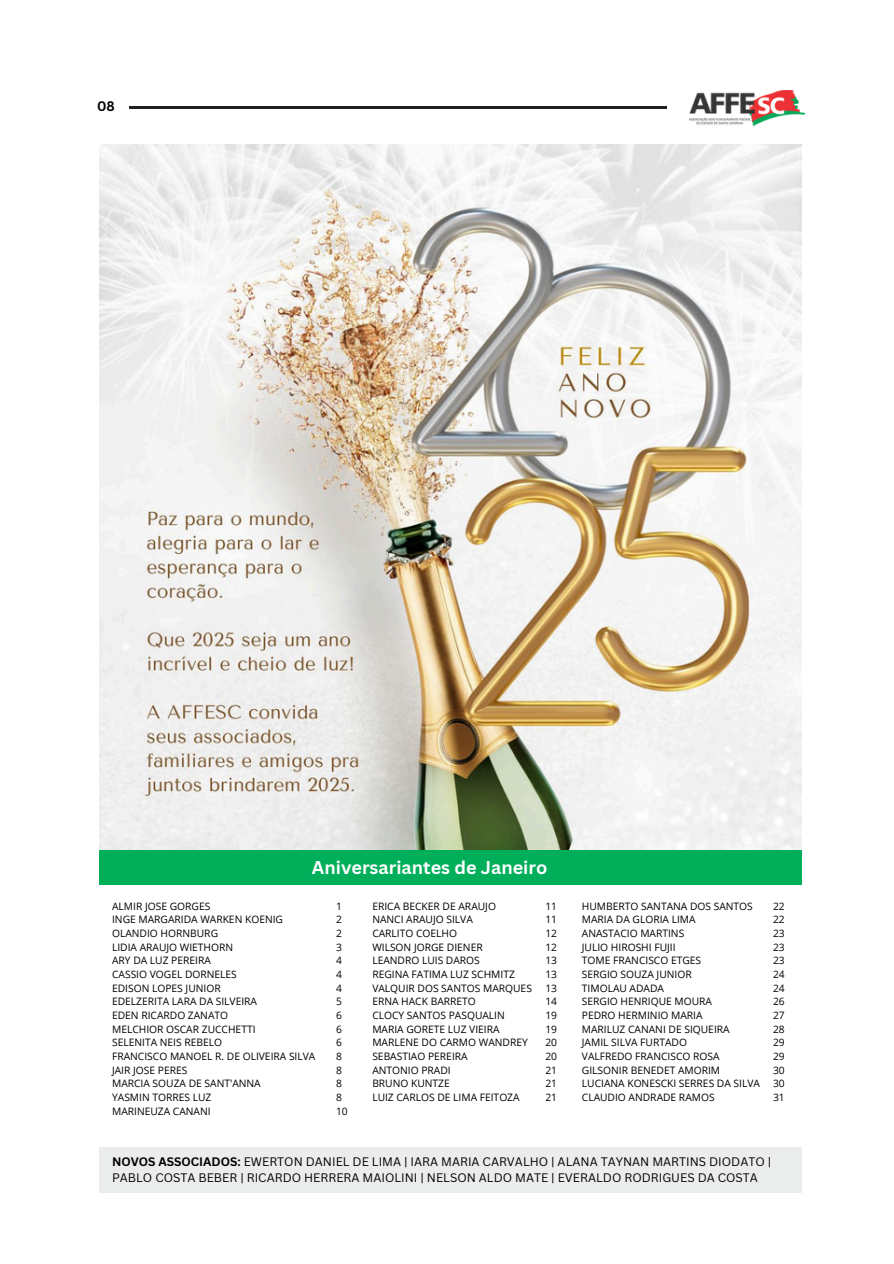
<style>
.page{position:relative;width:894px;height:1264px;background:#fff}
.page>*{position:absolute;margin:0;border:0;box-sizing:border-box;transform-origin:0 0}
.t1{font:700 18px "Canva Sans";color:#fff}
.t2{font:700 13.5px "Canva Sans";color:#000}
.t3{font:12px/16px "Canva Sans";color:#000}
.t4{font:10.2px/13.6px "Open Sans";color:#000}
.s1{font-weight:700}
</style>
<div class="page">
<img style="left:689px;top:91px;width:115px;height:36px">
<hr style="left:130px;top:106px;width:536px;height:2px;background:#231f20">
<div style="left:99px;top:849px;width:702px;height:35px;background:#01af5b"></div>
<div style="left:99px;top:1147px;width:702px;height:46px;background:#ebecec"></div>
<img style="left:99px;top:145px;width:702px;height:704px">
<p class="t2" style="left:97px;top:96px;width:19px">08</p>
<p class="t1" style="left:312px;top:854px;width:237px">Aniversariantes de Janeiro</p>
<p class="t4" style="left:112px;top:898px;width:205px">ALMIR JOSE GORGES<br>INGE MARGARIDA WARKEN KOENIG<br>OLANDIO HORNBURG<br>LIDIA ARAUJO WIETHORN<br>ARY DA LUZ PEREIRA<br>CASSIO VOGEL DORNELES<br>EDISON LOPES JUNIOR<br>EDELZERITA LARA DA SILVEIRA<br>EDEN RICARDO ZANATO<br>MELCHIOR OSCAR ZUCCHETTI<br>SELENITA NEIS REBELO<br>FRANCISCO MANOEL R. DE OLIVEIRA SILVA<br>JAIR JOSE PERES<br>MARCIA SOUZA DE SANT'ANNA<br>YASMIN TORRES LUZ<br>MARINEUZA CANANI</p>
<h1 class="t4" style="left:372px;top:898px;width:161px">ERICA BECKER DE ARAUJO<br>NANCI ARAUJO SILVA<br>CARLITO COELHO<br>WILSON JORGE DIENER<br>LEANDRO LUIS DAROS<br>REGINA FATIMA LUZ SCHMITZ<br>VALQUIR DOS SANTOS MARQUES<br>ERNA HACK BARRETO<br>CLOCY SANTOS PASQUALIN<br>MARIA GORETE LUZ VIEIRA<br>MARLENE DO CARMO WANDREY<br>SEBASTIAO PEREIRA<br>ANTONIO PRADI<br>BRUNO KUNTZE<br>LUIZ CARLOS DE LIMA FEITOZA</h1>
<h3 class="t4" style="left:581px;top:898px;width:179px">HUMBERTO SANTANA DOS SANTOS<br>MARIA DA GLORIA LIMA<br>ANASTACIO MARTINS<br>JULIO HIROSHI FUJII<br>TOME FRANCISCO ETGES<br>SERGIO SOUZA JUNIOR<br>TIMOLAU ADADA<br>SERGIO HENRIQUE MOURA<br>PEDRO HERMINIO MARIA<br>MARILUZ CANANI DE SIQUEIRA<br>JAMIL SILVA FURTADO<br>VALFREDO FRANCISCO ROSA<br>GILSONIR BENEDET AMORIM<br>LUCIANA KONESCKI SERRES DA SILVA<br>CLAUDIO ANDRADE RAMOS</h3>
<p class="t4" style="left:336px;top:898px;width:7px">1</p>
<p class="t4" style="left:336px;top:912px;width:7px">2</p>
<p class="t4" style="left:336px;top:926px;width:7px">2</p>
<p class="t4" style="left:336px;top:939px;width:7px">3</p>
<p class="t4" style="left:336px;top:953px;width:7px">4</p>
<p class="t4" style="left:336px;top:967px;width:7px">4</p>
<p class="t4" style="left:336px;top:980px;width:7px">4</p>
<p class="t4" style="left:336px;top:994px;width:7px">5</p>
<p class="t4" style="left:336px;top:1008px;width:7px">6</p>
<p class="t4" style="left:336px;top:1021px;width:7px">6</p>
<p class="t4" style="left:336px;top:1035px;width:7px">6</p>
<p class="t4" style="left:336px;top:1049px;width:7px">8</p>
<p class="t4" style="left:336px;top:1063px;width:7px">8</p>
<p class="t4" style="left:336px;top:1076px;width:7px">8</p>
<p class="t4" style="left:336px;top:1090px;width:7px">8</p>
<p class="t4" style="left:336px;top:1104px;width:13px">10</p>
<h3 class="t4" style="left:545px;top:898px;width:13px">11</h3>
<p class="t4" style="left:545px;top:912px;width:13px">11</p>
<p class="t4" style="left:545px;top:926px;width:13px">12</p>
<p class="t4" style="left:545px;top:939px;width:13px">12</p>
<p class="t4" style="left:545px;top:953px;width:13px">13</p>
<p class="t4" style="left:545px;top:967px;width:13px">13</p>
<p class="t4" style="left:545px;top:980px;width:13px">13</p>
<p class="t4" style="left:545px;top:994px;width:13px">14</p>
<p class="t4" style="left:545px;top:1008px;width:13px">19</p>
<p class="t4" style="left:545px;top:1021px;width:13px">19</p>
<p class="t4" style="left:545px;top:1035px;width:13px">20</p>
<p class="t4" style="left:545px;top:1049px;width:13px">20</p>
<p class="t4" style="left:545px;top:1063px;width:13px">21</p>
<p class="t4" style="left:545px;top:1076px;width:13px">21</p>
<p class="t4" style="left:545px;top:1090px;width:13px">21</p>
<p class="t4" style="left:772px;top:898px;width:13px">22</p>
<h3 class="t4" style="left:772px;top:912px;width:13px">22</h3>
<p class="t4" style="left:772px;top:926px;width:13px">23</p>
<p class="t4" style="left:772px;top:939px;width:13px">23</p>
<p class="t4" style="left:772px;top:953px;width:13px">23</p>
<p class="t4" style="left:772px;top:967px;width:13px">24</p>
<p class="t4" style="left:772px;top:980px;width:13px">24</p>
<p class="t4" style="left:772px;top:994px;width:13px">26</p>
<p class="t4" style="left:772px;top:1008px;width:13px">27</p>
<p class="t4" style="left:772px;top:1021px;width:13px">28</p>
<p class="t4" style="left:772px;top:1035px;width:13px">29</p>
<p class="t4" style="left:772px;top:1049px;width:13px">29</p>
<p class="t4" style="left:772px;top:1063px;width:13px">30</p>
<p class="t4" style="left:772px;top:1076px;width:13px">30</p>
<p class="t4" style="left:772px;top:1090px;width:13px">31</p>
<p class="t3" style="left:112px;top:1153px;width:660px"><span class="s1">NOVOS ASSOCIADOS:</span> EWERTON DANIEL DE LIMA | IARA MARIA CARVALHO | ALANA TAYNAN MARTINS DIODATO |<br>PABLO COSTA BEBER | RICARDO HERRERA MAIOLINI | NELSON ALDO MATE | EVERALDO RODRIGUES DA COSTA</p>
</div>
